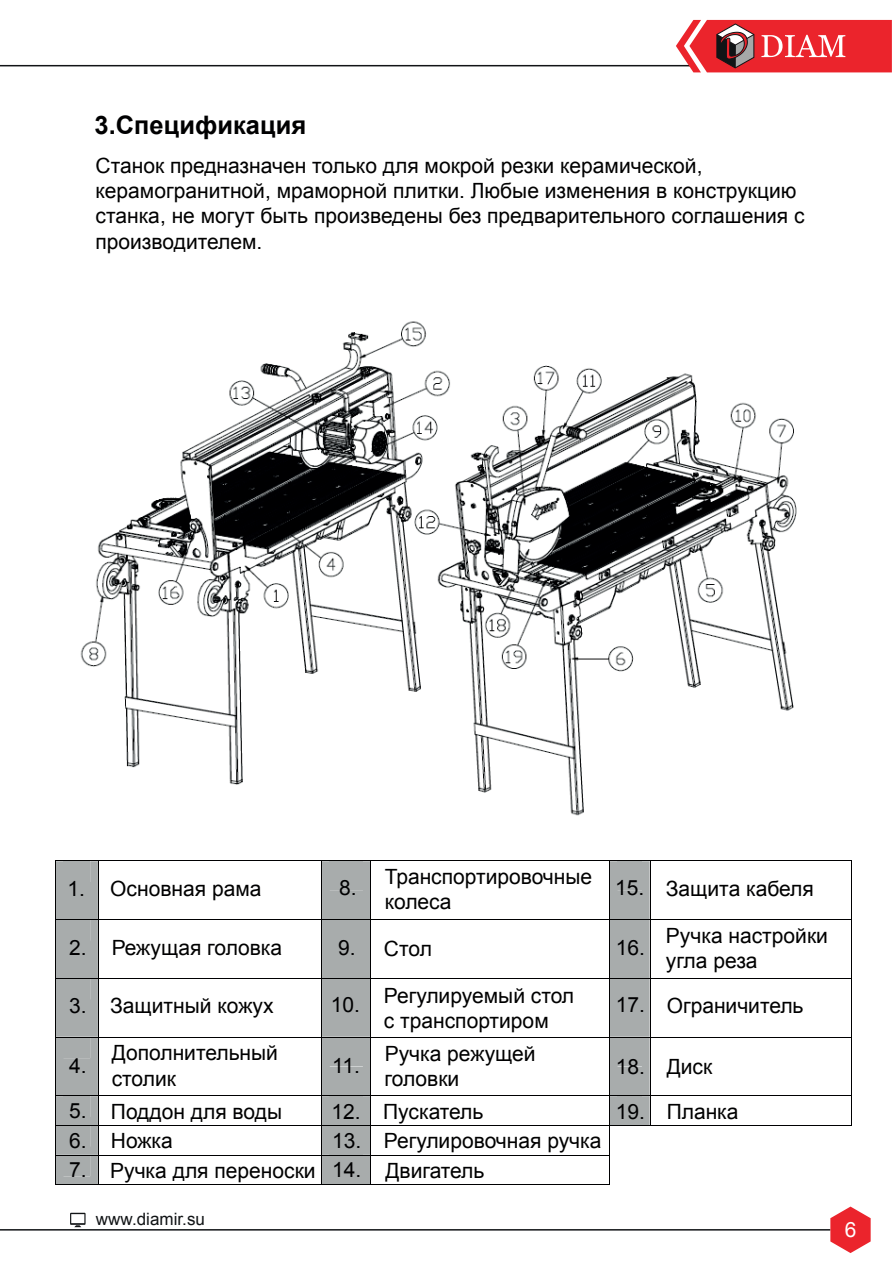
<style>
.page{position:relative;width:893px;height:1263px;background:#fff}
.page>*{position:absolute;margin:0;border:0;box-sizing:border-box;transform-origin:0 0}
.t1{font:700 25.5px "Arial";color:#000001}
.t2{font:21px/25.2px "Arial";color:#000001}
.t3{font:21px "Arial";color:#fff}
.t4{font:17.1px "Arial";color:#111416}
</style>
<div class="page">
<hr style="left:0;top:1229px;width:830px;height:1px;background:#111416">
<hr style="left:0;top:65px;width:695px;height:1px;background:#111416">
<svg style="left:70px;top:1213px;width:16px;height:14px"></svg>
<svg style="left:676px;top:20px;width:216px;height:52px;background:#df464c"></svg>
<svg style="left:830px;top:1206px;width:41px;height:47px"></svg>
<img style="left:80px;top:321px;width:717px;height:495px">
<hr style="left:99px;top:860px;width:222px;height:1px;background:#000001">
<hr style="left:371px;top:860px;width:238px;height:1px;background:#000001">
<hr style="left:650px;top:860px;width:202px;height:1px;background:#000001">
<hr style="left:852px;top:861px;width:1px;height:58px;background:#000001">
<hr style="left:99px;top:919px;width:222px;height:1px;background:#000001">
<hr style="left:371px;top:919px;width:238px;height:1px;background:#000001">
<hr style="left:650px;top:919px;width:202px;height:1px;background:#000001">
<hr style="left:852px;top:920px;width:1px;height:58px;background:#000001">
<hr style="left:99px;top:978px;width:222px;height:1px;background:#000001">
<hr style="left:371px;top:978px;width:238px;height:1px;background:#000001">
<hr style="left:650px;top:978px;width:202px;height:1px;background:#000001">
<hr style="left:852px;top:979px;width:1px;height:58px;background:#000001">
<hr style="left:99px;top:1037px;width:222px;height:1px;background:#000001">
<hr style="left:371px;top:1037px;width:238px;height:1px;background:#000001">
<hr style="left:650px;top:1037px;width:202px;height:1px;background:#000001">
<hr style="left:852px;top:1037px;width:1px;height:58px;background:#000001">
<hr style="left:99px;top:1095px;width:222px;height:1px;background:#000001">
<hr style="left:371px;top:1095px;width:238px;height:1px;background:#000001">
<hr style="left:650px;top:1095px;width:202px;height:1px;background:#000001">
<hr style="left:99px;top:1125px;width:222px;height:1px;background:#000001">
<hr style="left:371px;top:1125px;width:238px;height:1px;background:#000001">
<hr style="left:650px;top:1125px;width:202px;height:1px;background:#000001">
<hr style="left:99px;top:1155px;width:222px;height:1px;background:#000001">
<hr style="left:371px;top:1155px;width:238px;height:1px;background:#000001">
<svg style="left:55px;top:860px;width:44px;height:325px;background:#9ca0a0"></svg>
<hr style="left:99px;top:1184px;width:222px;height:1px;background:#000001">
<svg style="left:321px;top:860px;width:50px;height:325px;background:#9da1a1"></svg>
<hr style="left:371px;top:1184px;width:238px;height:1px;background:#000001">
<svg style="left:609px;top:860px;width:42px;height:325px"></svg>
<p class="t1" style="left:95px;top:107px;width:213px">3.Спецификация</p>
<p class="t2" style="left:95px;top:153px;width:710px">Станок предназначен только для мокрой резки керамической, керамогранитной, мраморной плитки. Любые изменения в конструкцию станка, не могут быть произведены без предварительного соглашения с производителем.</p>
<p class="t2" style="left:68px;top:876px;width:19px">1.</p>
<p class="t2" style="left:69px;top:934px;width:19px">2.</p>
<p class="t2" style="left:69px;top:993px;width:19px">3.</p>
<p class="t2" style="left:69px;top:1043px;width:19px;line-height:45px">4.<br>5.</p>
<p class="t2" style="left:69px;top:1126px;width:19px;line-height:28.5px">6.<br>7.</p>
<p class="t2" style="left:110px;top:876px;width:153px">Основная рама</p>
<p class="t2" style="left:112px;top:935px;width:172px">Режущая головка</p>
<p class="t2" style="left:110px;top:993px;width:165px">Защитный кожух</p>
<p class="t2" style="left:112px;top:1040px;width:168px">Дополнительный столик</p>
<p class="t2" style="left:111px;top:1097px;width:173px;line-height:28.5px">Поддон для воды<br>Ножка</p>
<p class="t2" style="left:110px;top:1158px;width:207px">Ручка для переноски</p>
<p class="t2" style="left:339px;top:875px;width:19px">8.</p>
<p class="t2" style="left:338px;top:935px;width:19px">9.</p>
<p class="t2" style="left:331px;top:992px;width:31px">10.</p>
<p class="t2" style="left:332px;top:1043px;width:31px;line-height:45.8px">11.<br>12.</p>
<p class="t2" style="left:332px;top:1125px;width:31px;line-height:29.2px">13.<br>14.</p>
<p class="t2" style="left:385px;top:864px;width:209px">Транспортировочные колеса</p>
<p class="t2" style="left:384px;top:936px;width:50px">Стол</p>
<p class="t2" style="left:384px;top:982px;width:192px">Регулируемый стол с транспортиром</p>
<p class="t2" style="left:385px;top:1041px;width:152px">Ручка режущей головки</p>
<p class="t2" style="left:383px;top:1097px;width:220px;line-height:29.2px">Пускатель<br>Регулировочная ручка<br>Двигатель</p>
<p class="t2" style="left:615px;top:875px;width:31px">15.</p>
<p class="t2" style="left:616px;top:934px;width:31px">16.</p>
<p class="t2" style="left:616px;top:992px;width:31px">17.</p>
<p class="t2" style="left:616px;top:1044px;width:31px;line-height:45px">18.<br>19.</p>
<p class="t2" style="left:666px;top:876px;width:149px">Защита кабеля</p>
<p class="t2" style="left:666px;top:922px;width:164px">Ручка настройки угла реза</p>
<p class="t2" style="left:667px;top:993px;width:138px">Ограничитель</p>
<p class="t2" style="left:667px;top:1044px;width:73px;line-height:45px">Диск<br>Планка</p>
<p class="t4" style="left:96px;top:1207px;width:111px">www.diamir.su</p>
<p class="t3" style="left:845px;top:1215px;width:13px">6</p>
</div>
